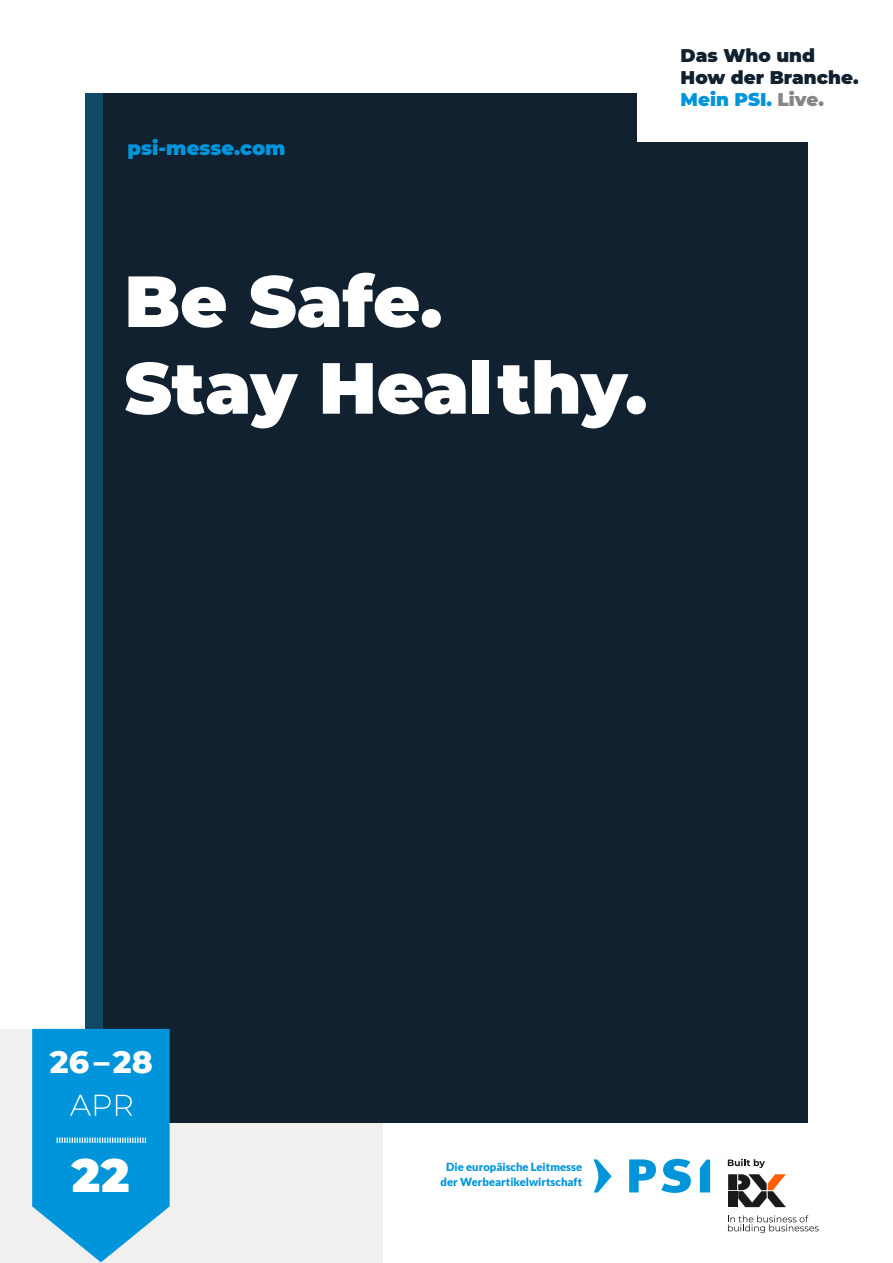
<style>
.page{position:relative;width:893px;height:1263px;background:#fff}
.page>*{position:absolute;margin:0;border:0;box-sizing:border-box;transform-origin:0 0}
.t1{font:900 72.3px/86.7px "Montserrat";color:#fff}
.t2{font:900 46.65px "Montserrat";color:#fff}
.t3{font:800 31.5px "Montserrat";color:#fff}
.t4{font:900 19.5px "Montserrat";color:#0095db}
.t5{font:900 18.3px/22px "Montserrat";color:#11212f}
.t6{font:900 11.25px/14.7px "Lato";color:#0095db;text-align:center}
.s1{color:#0095db}
.s2{color:#878786}
</style>
<div class="page">
<div style="left:0;top:1029px;width:382px;height:234px;background:#f0f0ef"></div>
<div style="left:85px;top:94px;width:723px;height:1029px;background:#11212f"></div>
<div style="left:85px;top:94px;width:17px;height:1029px;background:#104a67"></div>
<svg style="left:728px;top:1159px;width:37px;height:9px"></svg>
<svg style="left:728px;top:1174px;width:58px;height:33px"></svg>
<div style="left:728px;top:1191px;width:9px;height:16px;background:#1a1a1a"></div>
<svg style="left:728px;top:1215px;width:91px;height:18px"></svg>
<svg style="left:629px;top:1159px;width:62px;height:34px"></svg>
<svg style="left:593px;top:1159px;width:19px;height:33px"></svg>
<svg style="left:700px;top:1159px;width:10px;height:33px"></svg>
<div style="left:638px;top:1px;width:255px;height:140px;background:#fff"></div>
<svg style="left:32px;top:1029px;width:138px;height:233px;background:#20a1dd"></svg>
<h3 class="t4" style="left:128px;top:134px;width:159px">psi-messe.com</h3>
<h3 class="t5" style="left:681px;top:43px;width:180px">Das Who und<br>How der Branche.<br><span class="s1">Mein PSI.</span> <span class="s2">Live.</span></h3>
<h1 class="t1" style="left:124px;top:253px;width:524px">Be Safe.<br>Stay Healthy.</h1>
<h3 class="t3" style="left:50px;top:1039px;width:104px">26 – 28</h3>
<h2 class="t2" style="left:72px;top:1140px;width:59px">22</h2>
<p class="t6" style="left:441px;top:1159px;width:143px">Die europäische Leitmesse der Werbeartikelwirtschaft</p>
</div>
